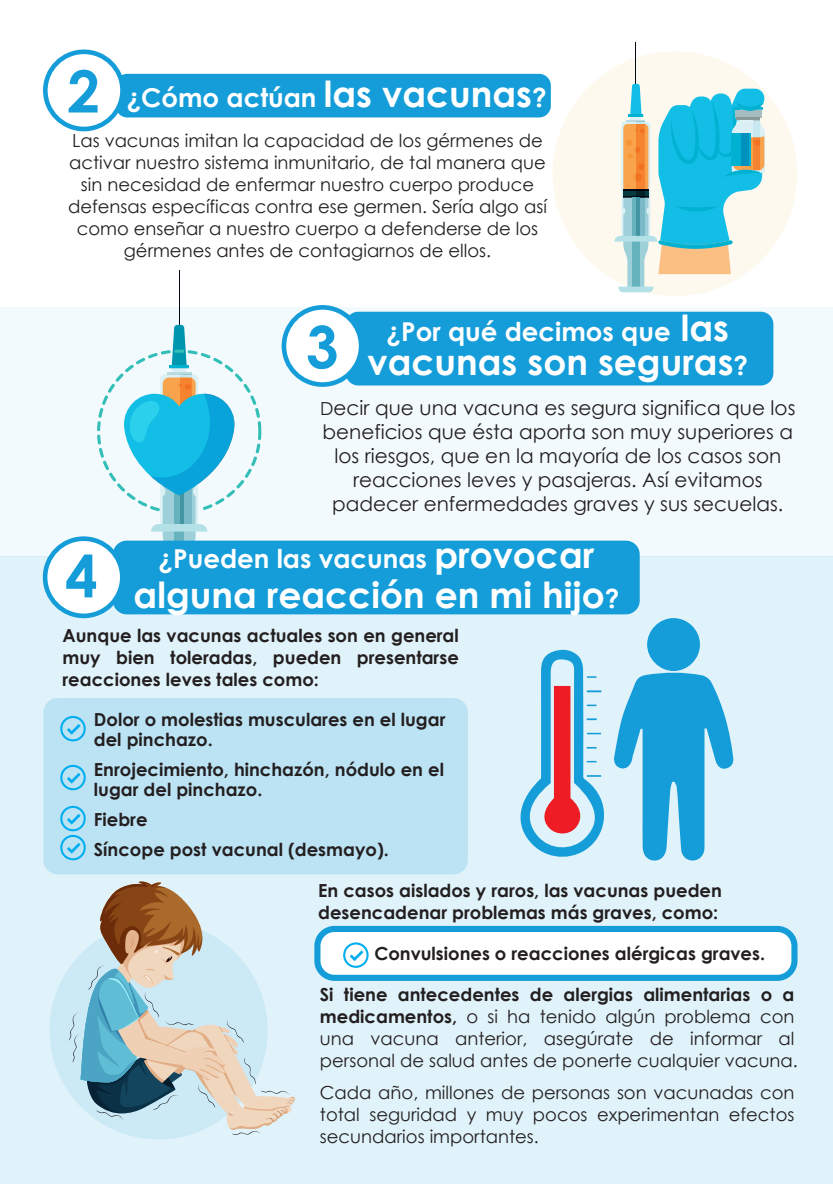
<style>
.page{position:relative;width:833px;height:1184px;background:#fff}
.page>*{position:absolute;margin:0;border:0;box-sizing:border-box;transform-origin:0 0}
.t1{font:700 58.2px "Century Gothic";color:#149dd9}
.t2{font:700 36px "Century Gothic";color:#fff}
.t3{font:700 26px "Century Gothic";color:#fff}
.t4{font:20px/24px "Century Gothic";color:#231f20;text-align:center}
.t5{font:18px/22px "Century Gothic";color:#231f20}
.t6{font:700 18px/22px "Century Gothic";color:#231f20}
.s1{font-size:36px}
.s2{font-size:26px}
.s3{font-size:18px}
.s4{font-weight:700}
</style>
<div class="page">
<div style="left:0;top:307px;width:833px;height:249px;background:#f3fafd"></div>
<hr style="left:179px;top:270px;width:1px;height:93px;background:#000710">
<svg style="left:97px;top:325px;width:165px;height:226px"></svg>
<div style="left:552px;top:51px;width:245px;height:245px;background:#fef9ee;border-radius:50%"></div>
<div style="left:0;top:556px;width:833px;height:627px;background:#e0f2fa"></div>
<div style="left:317px;top:929px;width:477px;height:48px;background:#fff;border-radius:17px"></div>
<div style="left:314px;top:925px;width:483px;height:55px;border:6px solid #149dd9;border-radius:17px"></div>
<div style="left:43px;top:698px;width:425px;height:176px;background:#bce3f4;border-radius:14px"></div>
<div style="left:346px;top:312px;width:427px;height:73px;background:#149dd9;border-radius:12px"></div>
<div style="left:284px;top:307px;width:77px;height:77px;background:#fff;border-radius:50%"></div>
<div style="left:281px;top:305px;width:82px;height:82px;border:5px solid #149dd9;border-radius:50%"></div>
<div style="left:113px;top:540px;width:526px;height:74px;background:#149dd9;border-radius:14px"></div>
<div style="left:45px;top:538px;width:77px;height:78px;background:#fff;border-radius:50%"></div>
<div style="left:43px;top:536px;width:82px;height:82px;border:5px solid #149dd9;border-radius:50%"></div>
<svg style="left:60px;top:716px;width:26px;height:25px"></svg>
<svg style="left:60px;top:764px;width:26px;height:26px"></svg>
<svg style="left:60px;top:805px;width:26px;height:55px"></svg>
<svg style="left:343px;top:942px;width:25px;height:25px"></svg>
<div style="left:115px;top:74px;width:436px;height:43px;background:#149dd9;border-radius:12px"></div>
<div style="left:45px;top:52px;width:77px;height:77px;background:#fff;border-radius:50%"></div>
<div style="left:43px;top:49px;width:82px;height:82px;border:5px solid #149dd9;border-radius:50%"></div>
<hr style="left:635px;top:42px;width:1px;height:71px;background:#000710">
<svg style="left:614px;top:84px;width:151px;height:208px"></svg>
<svg style="left:636px;top:121px;width:9px;height:115px"></svg>
<svg style="left:520px;top:649px;width:213px;height:212px"></svg>
<div style="left:647px;top:618px;width:53px;height:53px;background:#149dd9;border-radius:50%"></div>
<div style="left:49px;top:921px;width:219px;height:218px;background:#cce9f6;border-radius:50%"></div>
<svg style="left:69px;top:881px;width:226px;height:253px"></svg>
<h1 class="t1" style="left:67px;top:47px;width:34px">2</h1>
<h3 class="t3" style="left:127px;top:78px;width:421px">¿Cómo actúan <span class="s1">las vacunas</span>?</h3>
<p class="t5" style="left:68px;top:129px;width:480px;text-align:center">Las vacunas imitan la capacidad de los gérmenes de activar nuestro sistema inmunitario, de tal manera que sin necesidad de enfermar nuestro cuerpo produce defensas específicas contra ese germen. Sería algo así como enseñar a nuestro cuerpo a defenderse de los gérmenes antes de contagiarnos de ellos.</p>
<h3 class="t3" style="left:386px;top:312px;width:344px">¿Por qué decimos que <span class="s1">las</span></h3>
<h2 class="t2" style="left:367px;top:335px;width:382px">vacunas son seguras<span class="s2">?</span></h2>
<p class="t4" style="left:320px;top:396px;width:476px"><span class="s3">D</span>ecir que una vacuna es segura significa que los beneficios que ésta aporta son muy superiores a los riesgos, que en la mayoría de los casos son reacciones leves y pasajeras. Así evitamos padecer enfermedades graves y sus secuelas.</p>
<h1 class="t1" style="left:306px;top:303px;width:34px">3</h1>
<h3 class="t3" style="left:159px;top:539px;width:437px">¿Pueden las vacunas <span class="s1">provocar</span></h3>
<h2 class="t2" style="left:65px;top:568px;width:555px"><sup>4</sup> alguna reacción en mi hijo<span class="s2">?</span></h2>
<p class="t6" style="left:62px;top:624px;width:398px;text-align:justify">Aunque las vacunas actuales son en general muy bien toleradas, pueden presentarse reacciones leves tales como:</p>
<p class="t6" style="left:94px;top:708px;width:353px;line-height:20px">Dolor o molestias musculares en el lugar del pinchazo.</p>
<p class="t6" style="left:94px;top:758px;width:351px;line-height:20px">Enrojecimiento, hinchazón, nódulo en el lugar del pinchazo.</p>
<p class="t6" style="left:94px;top:803px;width:296px;line-height:30px">Fiebre<br>Síncope post vacunal (desmayo).</p>
<p class="t6" style="left:318px;top:878px;width:405px">En casos aislados y raros, las vacunas pueden desencadenar problemas más graves, como:</p>
<p class="t6" style="left:374px;top:941px;width:392px">Convulsiones o reacciones alérgicas graves.</p>
<p class="t5" style="left:320px;top:982px;width:479px"><span class="s4">Si tiene antecedentes de alergias alimentarias o a medicamentos,</span> o si ha tenido algún problema con una vacuna anterior, asegúrate de informar al personal de salud antes de ponerte cualquier vacuna.</p>
<p class="t5" style="left:320px;top:1080px;width:476px;text-align:justify">Cada año, millones de personas son vacunadas con total seguridad y muy pocos experimentan efectos secundarios importantes.</p>
</div>
